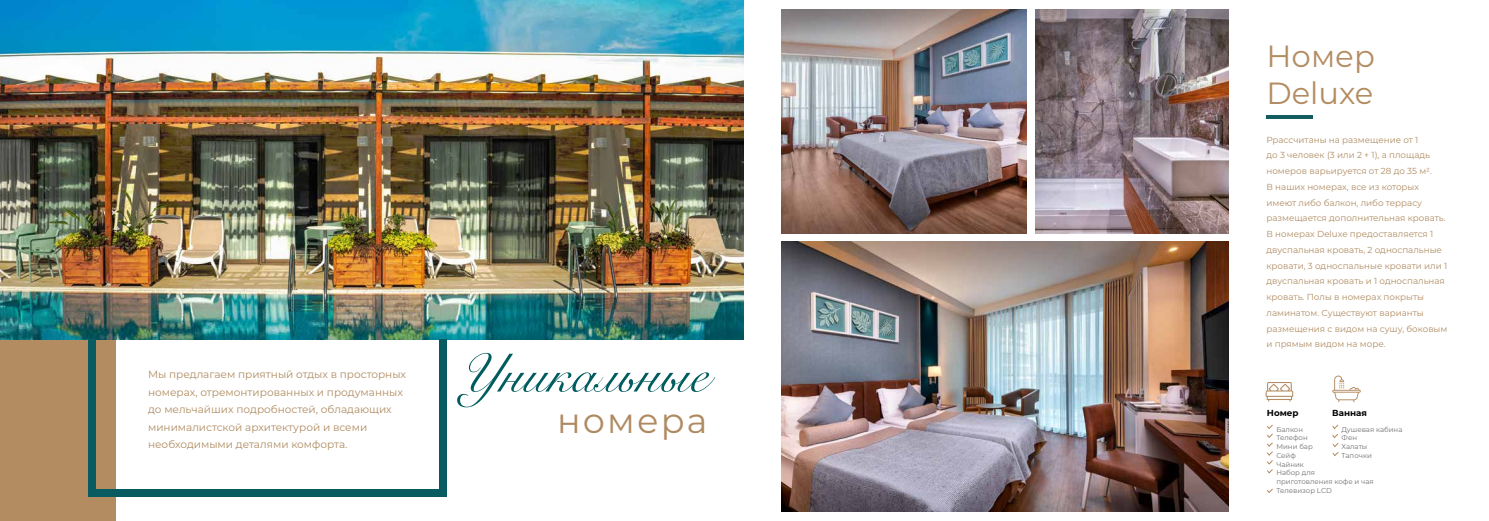
<style>
.page{position:relative;width:1489px;height:521px;background:#fff}
.page>*{position:absolute;margin:0;border:0;box-sizing:border-box;transform-origin:0 0}
.t1{font:54.25px "Snell Roundhand";color:#005c5f}
.t2{font:35px "Montserrat";letter-spacing:.06em;color:#af8a61}
.t3{font:30.62px/36.8px "Montserrat";color:#b38c61}
.t4{font:10.5px/17.5px "Montserrat";color:#af8c62}
.t5{font:8.75px/15.8px "Montserrat";color:#af8c62}
.t6{font:700 8.75px "Montserrat";color:#000}
.t7{font:7px/8.8px "Montserrat";color:#707172}
</style>
<div class="page">
<div style="left:0;top:313px;width:116px;height:208px;background:#b38c61"></div>
<img style="left:0;top:0;width:743px;height:339px">
<div style="left:88px;top:489px;width:358px;height:8px;background:#085c61"></div>
<div style="left:439px;top:339px;width:7px;height:158px;background:#085c61"></div>
<div style="left:88px;top:339px;width:8px;height:158px;background:#085c61"></div>
<img style="left:781px;top:242px;width:447px;height:270px">
<img style="left:1035px;top:9px;width:193px;height:224px">
<img style="left:781px;top:9px;width:245px;height:224px">
<hr style="left:1266px;top:115px;width:46px;height:4px;background:#135c60">
<svg style="left:1332px;top:375px;width:28px;height:27px"></svg>
<svg style="left:1332px;top:424px;width:7px;height:33px"></svg>
<svg style="left:1265px;top:382px;width:28px;height:19px"></svg>
<svg style="left:1267px;top:424px;width:6px;height:50px"></svg>
<svg style="left:1267px;top:488px;width:6px;height:5px"></svg>
<p class="t4" style="left:148px;top:365px;width:259px">Мы предлагаем приятный отдых в просторных номерах, отремонтированных и продуманных до мельчайших подробностей, обладающих минималистской архитектурой и всеми необходимыми деталями комфорта.</p>
<h1 class="t1" style="left:458px;top:331px;width:252px">Уникальные</h1>
<h2 class="t2" style="left:557px;top:397px;width:151px">номера</h2>
<h3 class="t3" style="left:1266px;top:37px;width:110px">Номер<br>Deluxe</h3>
<p class="t5" style="left:1266px;top:131px;width:182px">Ррассчитаны на размещение от 1<br>до 3 человек (3 или 2 + 1), а площадь номеров варьируется от 28 до 35 м2.<br>В наших номерах, все из которых имеют либо балкон, либо террасу размещается дополнительная кровать.<br>В номерах Deluxe предоставляется 1 двуспальная кровать, 2 односпальные кровати, 3 односпальные кровати или 1 двуспальная кровать и 1 односпальная кровать. Полы в номерах покрыты ламинатом. Существуют варианты размещения с видом на сушу, боковым и прямым видом на море.</p>
<p class="t6" style="left:1266px;top:407px;width:33px">Номер</p>
<p class="t7" style="left:1276px;top:424px;width:99px">Балкон<br>Телефон<br>Мини бар<br>Сейф<br>Чайник<br>Набор для<br>приготовления кофе и чая<br>Телевизор LCD</p>
<p class="t6" style="left:1332px;top:407px;width:36px">Ванная</p>
<p class="t7" style="left:1341px;top:424px;width:62px">Душевая кабина<br>Фен<br>Халаты<br>Тапочки</p>
</div>
